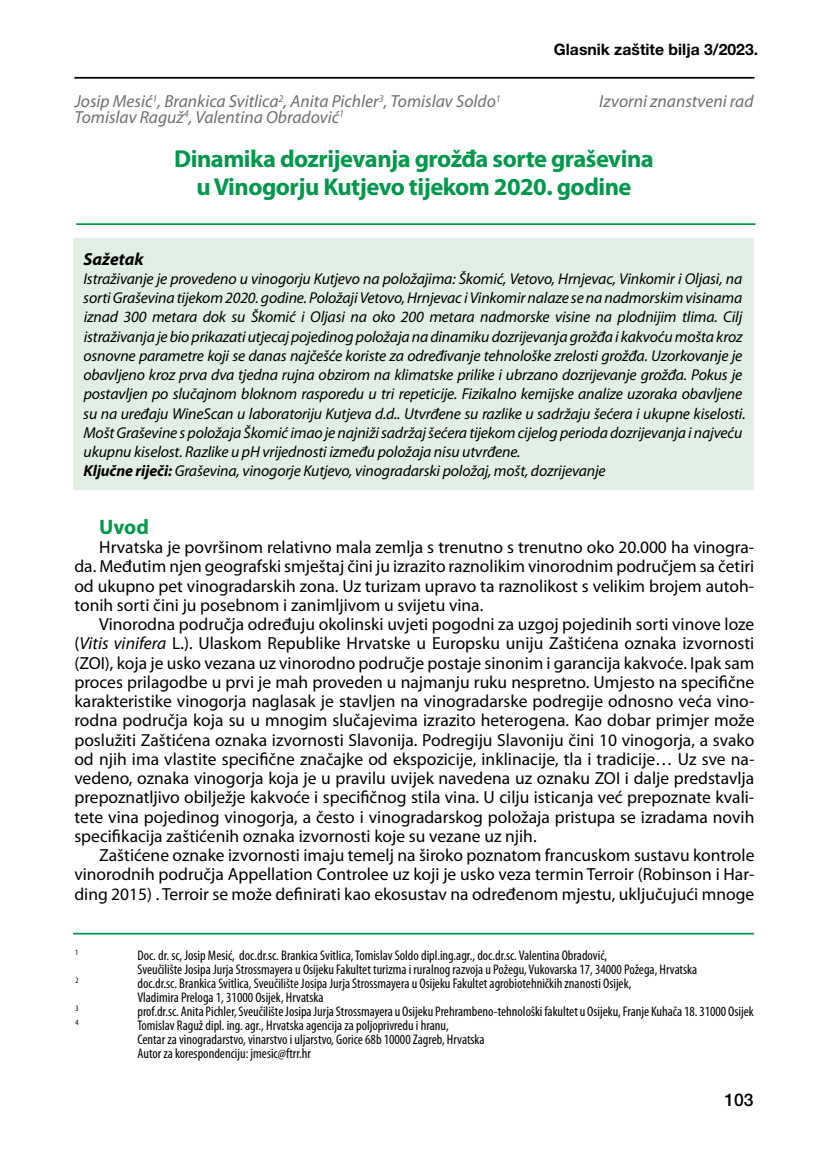
<style>
.page{position:relative;width:819px;height:1166px;background:#fff}
.page>*{position:absolute;margin:0;border:0;box-sizing:border-box;transform-origin:0 0}
.t1{font:700 24.5px/28px "Myriad Pro";letter-spacing:-.02em;color:#00984a;text-align:center}
.t2{font:700 21px "Myriad Pro";color:#00984a}
.t3{font:17.5px/19.2px "Myriad Pro";color:#000;text-align:justify}
.t4{font:italic 17.5px "Myriad Pro";color:#6d6e71}
.t5{font:italic 700 17.5px "Myriad Pro";color:#000}
.t6{font:500 17.5px "Helvetica Neue LT Pro";color:#000}
.t7{font:italic 15.75px/19.2px "Myriad Pro";letter-spacing:-.01em;color:#000}
.t8{font:700 15.75px "Helvetica Neue LT Pro";color:#000}
.t9{font:condensed 14px/14px "Myriad Pro";color:#000}
.t10{font:condensed 8.22px "Myriad Pro";color:#000}
.s1{font-weight:700}
.s2{font-style:italic}
</style>
<div class="page">
<hr style="left:74px;top:77px;width:680px;height:2px;background:#000">
<hr style="left:76px;top:223px;width:679px;height:2px;background:#00984a">
<div style="left:73px;top:238px;width:680px;height:252px;background:#e0eee4"></div>
<hr style="left:73px;top:933px;width:680px;height:1px;background:#00984a">
<p class="t8" style="left:554px;top:40px;width:206px">Glasnik zaštite bilja 3/2023.</p>
<p class="t4" style="left:74px;top:91px;width:428px">Josip Mesić<sup>1</sup>, Brankica Svitlica<sup>2</sup>, Anita Pichler<sup>3</sup>, Tomislav Soldo<sup>1</sup></p>
<p class="t4" style="left:599px;top:91px;width:156px">Izvorni znanstveni rad</p>
<p class="t4" style="left:74px;top:106px;width:271px">Tomislav Raguž<sup>4</sup>, Valentina Obradović<sup>1</sup></p>
<h1 class="t1" style="left:174px;top:144px;width:481px">Dinamika dozrijevanja grožđa sorte graševina u Vinogorju Kutjevo tijekom 2020. godine</h1>
<p class="t5" style="left:83px;top:247px;width:62px">Sažetak</p>
<p class="t7" style="left:83px;top:269px;width:663px">Istraživanje je provedeno u vinogorju Kutjevo na položajima: Škomić, Vetovo, Hrnjevac, Vinkomir i Oljasi, na sorti Graševina tijekom 2020. godine. Položaji Vetovo, Hrnjevac i Vinkomir nalaze se na nadmorskim visinama iznad 300 metara dok su Škomić i Oljasi na oko 200 metara nadmorske visine na plodnijim tlima. Cilj istraživanja je bio prikazati utjecaj pojedinog položaja na dinamiku dozrijevanja grožđa i kakvoću mošta kroz osnovne parametre koji se danas najčešće koriste za određivanje tehnološke zrelosti grožđa. Uzorkovanje je obavljeno kroz prva dva tjedna rujna obzirom na klimatske prilike i ubrzano dozrijevanje grožđa. Pokus je postavljen po slučajnom bloknom rasporedu u tri repeticije. Fizikalno kemijske analize uzoraka obavljene su na uređaju WineScan u laboratoriju Kutjeva d.d.. Utvrđene su razlike u sadržaju šećera i ukupne kiselosti.<br>Mošt Graševine s položaja Škomić imao je najniži sadržaj šećera tijekom cijelog perioda dozrijevanja i najveću ukupnu kiselost. Razlike u pH vrijednosti između položaja nisu utvrđene.<br><span class="s1">Ključne riječi:</span> Graševina, vinogorje Kutjevo, vinogradarski položaj, mošt, dozrijevanje</p>
<p class="t2" style="left:99px;top:513px;width:51px">Uvod</p>
<p class="t3" style="left:74px;top:537px;width:681px;text-indent:25px">Hrvatska je površinom relativno mala zemlja s trenutno s trenutno oko 20.000 ha vinogra&shy;da. Međutim njen geografski smještaj čini ju izrazito raznolikim vinorodnim područjem sa četiri od ukupno pet vinogradarskih zona. Uz turizam upravo ta raznolikost s velikim brojem autoh&shy;tonih sorti čini ju posebnom i zanimljivom u svijetu vina.</p>
<p class="t3" style="left:74px;top:614px;width:681px;text-indent:25px">Vinorodna područja određuju okolinski uvjeti pogodni za uzgoj pojedinih sorti vinove loze (<span class="s2">Vitis vinifera</span> L.). Ulaskom Republike Hrvatske u Europsku uniju Zaštićena oznaka izvornosti (ZOI), koja je usko vezana uz vinorodno područje postaje sinonim i garancija kakvoće. Ipak sam proces prilagodbe u prvi je mah proveden u najmanju ruku nespretno. Umjesto na specifične karakteristike vinogorja naglasak je stavljen na vinogradarske podregije odnosno veća vino&shy;rodna područja koja su u mnogim slučajevima izrazito heterogena. Kao dobar primjer može poslužiti Zaštićena oznaka izvornosti Slavonija. Podregiju Slavoniju čini 10 vinogorja, a svako od njih ima vlastite specifične značajke od ekspozicije, inklinacije, tla i tradicije… Uz sve na&shy;vedeno, oznaka vinogorja koja je u pravilu uvijek navedena uz oznaku ZOI i dalje predstavlja prepoznatljivo obilježje kakvoće i specifičnog stila vina. U cilju isticanja već prepoznate kvali&shy;tete vina pojedinog vinogorja, a često i vinogradarskog položaja pristupa se izradama novih specifikacija zaštićenih oznaka izvornosti koje su vezane uz njih.</p>
<p class="t3" style="left:74px;top:845px;width:681px;text-indent:25px">Zaštićene oznake izvornosti imaju temelj na široko poznatom francuskom sustavu kontrole vinorodnih područja Appellation Controlee uz koji je usko veza termin Terroir (Robinson i Har&shy;ding 2015) . Terroir se može definirati kao ekosustav na određenom mjestu, uključujući mnoge</p>
<p class="t10" style="left:75px;top:947px;width:5px">1</p>
<p class="t9" style="left:137px;top:948px;width:561px">Doc. dr. sc, Josip Mesić, doc.dr.sc. Brankica Svitlica, Tomislav Soldo dipl.ing.agr., doc.dr.sc. Valentina Obradović,<br>Sveučilište Josipa Jurja Strossmayera u Osijeku Fakultet turizma i ruralnog razvoja u Požegu, Vukovarska 17, 34000 Požega, Hrvatska</p>
<p class="t10" style="left:75px;top:975px;width:5px">2</p>
<p class="t9" style="left:137px;top:976px;width:495px">doc.dr.sc. Brankica Svitlica, Sveučilište Josipa Jurja Strossmayera u Osijeku Fakultet agrobiotehničkih znanosti Osijek,<br>Vladimira Preloga 1, 31000 Osijek, Hrvatska</p>
<p class="t10" style="left:75px;top:1003px;width:5px">3</p>
<p class="t9" style="left:137px;top:1004px;width:617px">prof.dr.sc. Anita Pichler, Sveučilište Josipa Jurja Strossmayera u Osijeku Prehrambeno-tehnološki fakultet u Osijeku, Franje Kuhača 18. 31000 Osijek</p>
<p class="t10" style="left:75px;top:1017px;width:5px">4</p>
<p class="t9" style="left:137px;top:1018px;width:349px">Tomislav Raguž dipl. ing. agr., Hrvatska agencija za poljoprivredu i hranu,<br>Centar za vinogradarstvo, vinarstvo i uljarstvo, Gorice 68b 10000 Zagreb, Hrvatska<br>Autor za korespondenciju: jmesic@ftrr.hr</p>
<p class="t6" style="left:724px;top:1090px;width:31px">103</p>
</div>
